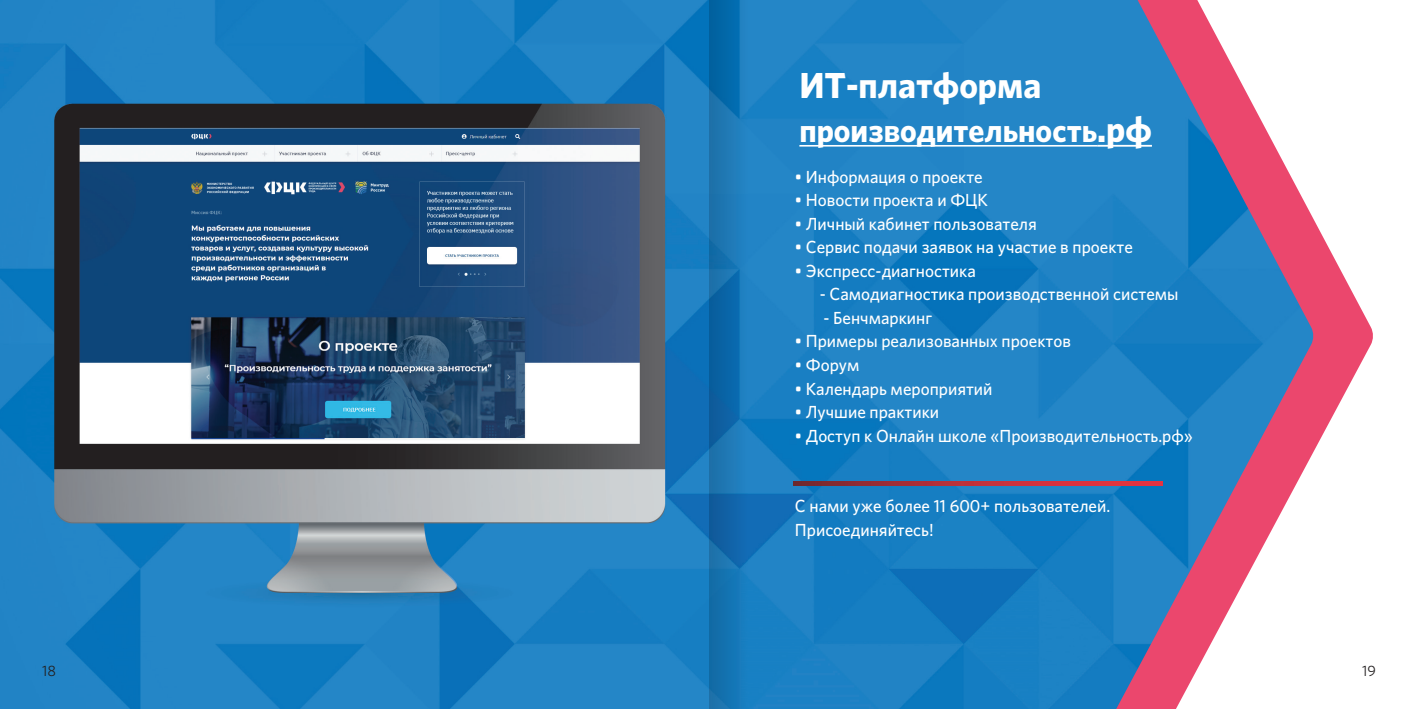
<style>
.page{position:relative;width:1418px;height:709px;background:#fff}
.page>*{position:absolute;margin:0;border:0;box-sizing:border-box;transform-origin:0 0}
.t1{font:700 36.25px "Whitney";color:#fff}
.t2{font:700 32.5px "Whitney";color:#fff}
.t3{font:500 17.5px/23.5px "Whitney";color:#fff}
.t4{font:15px "Whitney";color:#231f20}
.s1{font-size:36.25px}
</style>
<div class="page">
<img style="left:0;top:0;width:1095px;height:709px">
<svg style="left:1095px;top:0;width:278px;height:709px"></svg>
<hr style="left:799px;top:145px;width:298px;height:2px;background:#fff">
<hr style="left:1097px;top:145px;width:54px;height:2px;background:#fff">
<svg style="left:793px;top:481px;width:369px;height:4px"></svg>
<img style="left:709px;top:1px;width:38px;height:707px">
<h1 class="t1" style="left:799px;top:61px;width:243px">ИТ-платформа</h1>
<h2 class="t2" style="left:799px;top:109px;width:354px">производительность<span class="s1">.рф</span></h2>
<p class="t3" style="left:795px;top:164px;width:189px">• Информация о проекте</p>
<p class="t3" style="left:795px;top:188px;width:194px">• Новости проекта и ФЦК</p>
<p class="t3" style="left:795px;top:211px;width:243px">• Личный кабинет пользователя</p>
<p class="t3" style="left:795px;top:235px;width:339px">• Сервис подачи заявок на участие в проекте</p>
<p class="t3" style="left:795px;top:259px;width:182px">• Экспресс-диагностика</p>
<p class="t3" style="left:819px;top:282px;width:360px">- Самодиагностика производственной системы</p>
<p class="t3" style="left:823px;top:306px;width:110px">- Бенчмаркинг</p>
<p class="t3" style="left:795px;top:329px;width:277px">• Примеры реализованных проектов</p>
<p class="t3" style="left:795px;top:353px;width:66px">• Форум</p>
<p class="t3" style="left:795px;top:376px;width:199px">• Календарь мероприятий</p>
<p class="t3" style="left:795px;top:400px;width:146px">• Лучшие практики</p>
<p class="t3" style="left:795px;top:423px;width:399px">• Доступ к Онлайн школе «Производительность.рф»</p>
<p class="t3" style="left:795px;top:494px;width:317px">С нами уже более 11 600+ пользователей.<br>Присоединяйтесь!</p>
<p class="t4" style="left:42px;top:660px;width:15px">18</p>
<p class="t4" style="left:1362px;top:660px;width:15px">19</p>
</div>
